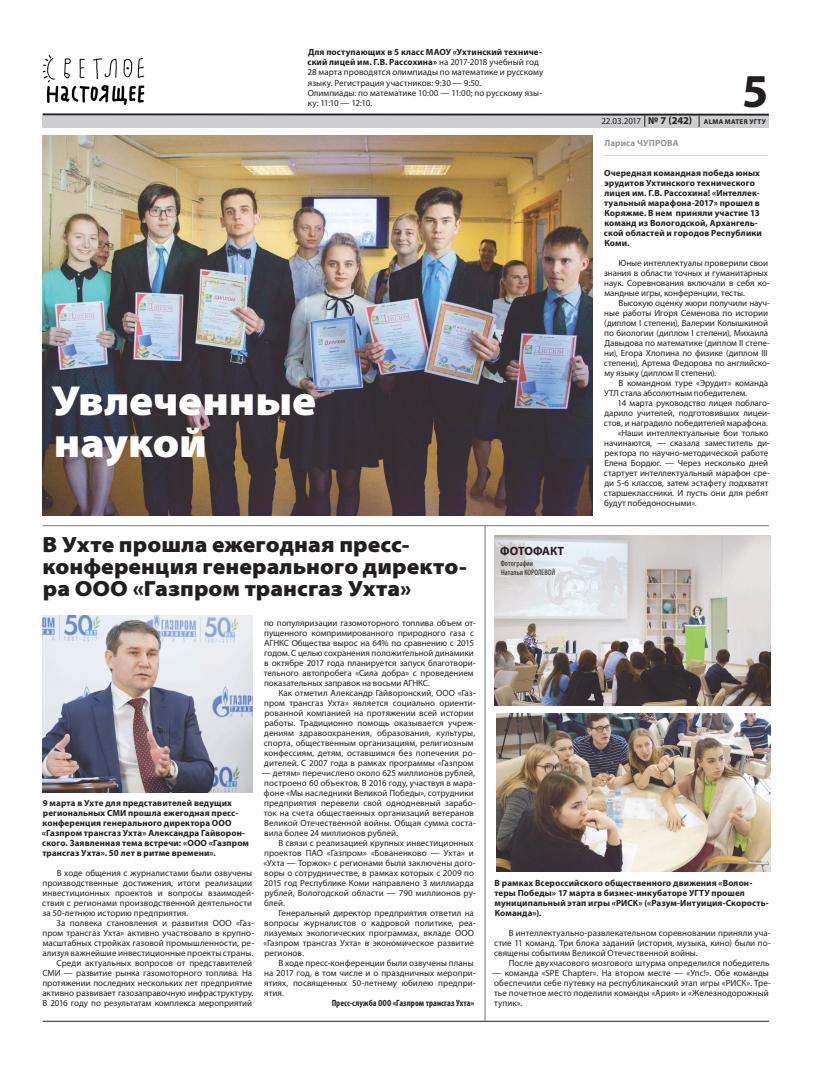
<style>
.page{position:relative;width:820px;height:1078px;background:#fff}
.page>*{position:absolute;margin:0;border:0;box-sizing:border-box;transform-origin:0 0}
.t1{font:700 47.4px "Myriad Pro";color:#231f20}
.t2{font:900 semi-expanded 42px/42px "Myriad Pro";letter-spacing:-.005em;color:#fff}
.t3{font:900 semi-expanded 22px/22px "Myriad Pro";letter-spacing:.005em;color:#231f20}
.t4{font:700 12px "Myriad Pro";color:#231f20}
.t5{font:9px/10px "Myriad Pro";color:#231f20}
.t6{font:700 9px/10px "Myriad Pro";letter-spacing:.01em;color:#231f20}
.t7{font:700 condensed 9px "Myriad Pro";letter-spacing:.01em;color:#231f20}
.t8{font:700 9px "Myriad Pro";letter-spacing:.015em;color:#939598}
.t9{font:condensed 8px/9.6px "Myriad Pro";letter-spacing:.01em;color:#231f20}
.t10{font:700 7px "Myriad Pro";letter-spacing:.04em;color:#231f20}
.s1{font-weight:700}
.s2{font-weight:400;font-size:9px}
.s3{font-size:10.5px}
</style>
<div class="page">
<hr style="left:43px;top:113px;width:725px;height:3px;background:#231f20">
<div style="left:43px;top:116px;width:725px;height:11px;background:#cdced0"></div>
<svg style="left:644px;top:115px;width:1px;height:12px"></svg>
<hr style="left:43px;top:1020px;width:725px;height:1px;background:#231f20">
<img style="left:43px;top:55px;width:102px;height:50px">
<hr style="left:43px;top:525px;width:725px;height:1px;background:#7a7d7d">
<img style="left:43px;top:615px;width:209px;height:177px">
<hr style="left:484px;top:525px;width:1px;height:495px;background:#7a7d7d">
<img style="left:43px;top:135px;width:549px;height:380px">
<img style="left:496px;top:713px;width:274px;height:158px">
<img style="left:494px;top:535px;width:276px;height:170px">
<hr style="left:604px;top:155px;width:163px;height:1px;background:#d3d5d1">
<p class="t5" style="left:307px;top:47px;width:237px"><span class="s1">Для поступающих в 5 класс МАОУ «Ухтинский техниче&shy;ский лицей им. Г.В. Рассохина»</span> на 2017-2018 учебный год 28 марта проводятся олимпиады по математике и русскому языку. Регистрация участников: 9:30 — 9:50.<br>Олимпиады: по математике 10:00 — 11:00; по русскому язы&shy;ку: 11:10 — 12:10.</p>
<h2 class="t2" style="left:51px;top:380px;width:266px">Увлеченные наукой</h2>
<h3 class="t3" style="left:42px;top:534px;width:426px">В Ухте прошла ежегодная пресс&shy;конференция генерального директо&shy;ра ООО «Газпром трансгаз Ухта»</h3>
<h3 class="t4" style="left:500px;top:543px;width:65px">ФОТОФАКТ</h3>
<p class="t9" style="left:500px;top:558px;width:56px">Фотографии<br>Натальи КОРОЛЕВОЙ</p>
<h1 class="t1" style="left:741px;top:60px;width:28px">5</h1>
<p class="t10" style="left:601px;top:117px;width:166px"><span class="s2">22.03.2017</span> <span class="s3">№ 7 (242)</span> ALMA MATER УГТУ</p>
<p class="t8" style="left:604px;top:137px;width:76px">Лариса ЧУПРОВА</p>
<p class="t6" style="left:603px;top:167px;width:159px">Очередная командная победа юных эрудитов Ухтинского технического лицея им. Г.В. Рассохина! «Интеллек&shy;туальный марафона-2017» прошел в<br>Коряжме. В нем приняли участие 13 команд из Вологодской, Архангель&shy;ской областей и городов Республики<br>Коми.</p>
<p class="t5" style="left:604px;top:257px;width:167px;text-indent:14px">Юные интеллектуалы проверили свои знания в области точных и гуманитарных наук. Соревнования включали в себя ко&shy;мандные игры, конференции, тесты.</p>
<p class="t5" style="left:603px;top:297px;width:167px;text-indent:15px">Высокую оценку жюри получили науч&shy;ные работы Игоря Семенова по истории (диплом I степени), Валерии Колышкиной по биологии (диплом I степени), Михаила Давыдова по математике (диплом II степе&shy;ни), Егора Хлопина по физике (диплом III степени), Артема Федорова по английско&shy;му языку (диплом II степени).</p>
<p class="t5" style="left:604px;top:377px;width:165px;text-indent:14px">В командном туре «Эрудит» команда<br>УТЛ стала абсолютным победителем.</p>
<p class="t5" style="left:617px;top:397px;width:154px">14 марта руководство лицея поблаго-</p>
<p class="t5" style="left:604px;top:407px;width:167px">дарило учителей, подготовивших лицеи-</p>
<p class="t5" style="left:603px;top:417px;width:165px">стов, и наградило победителей марафона.</p>
<p class="t5" style="left:617px;top:427px;width:152px">«Наши интеллектуальные бои только</p>
<p class="t5" style="left:604px;top:437px;width:167px">начинаются, — сказала заместитель ди-</p>
<p class="t5" style="left:604px;top:447px;width:165px">ректора по научно-методической работе</p>
<p class="t5" style="left:604px;top:457px;width:165px">Елена Бордюг. — Через несколько дней</p>
<p class="t5" style="left:603px;top:467px;width:167px">стартует интеллектуальный марафон сре-</p>
<p class="t5" style="left:604px;top:477px;width:165px">ди 5-6 классов, затем эстафету подхватят</p>
<p class="t5" style="left:603px;top:487px;width:166px">старшеклассники. И пусть они для ребят</p>
<p class="t5" style="left:604px;top:497px;width:94px">будут победоносными».</p>
<p class="t6" style="left:42px;top:797px;width:209px">9 марта в Ухте для представителей ведущих региональных СМИ прошла ежегодная пресс&shy;конференция генерального директора ООО «Газпром трансгаз Ухта» Александра Гайворон&shy;ского. Заявленная тема встречи: «ООО «Газпром трансгаз Ухта». 50 лет в ритме времени».</p>
<p class="t5" style="left:42px;top:867px;width:213px;text-indent:15px">В ходе общения с журналистами были озвучены производственные достижения, итоги реализации инвестиционных проектов и вопросы взаимодей&shy;ствия с регионами производственной деятельности за 50-летнюю историю предприятия.</p>
<p class="t5" style="left:42px;top:917px;width:213px;text-align:right">За полвека становления и развития ООО «Газ&shy;пром трансгаз Ухта» активно участвовало в крупно&shy;масштабных стройках газовой промышленности, ре&shy;ализуя важнейшие инвестиционные проекты страны.<br>Среди актуальных вопросов от представителей СМИ — развитие рынка газомоторного топлива. На протяжении последних нескольких лет предприятие активно развивает газозаправочную инфраструктуру.<br>В 2016 году по результатам комплекса мероприятий</p>
<p class="t5" style="left:264px;top:617px;width:213px">по популяризации газомоторного топлива объем от&shy;пущенного компримированного природного газа с АГНКС Общества вырос на 64% по сравнению с 2015 годом. С целью сохранения положительной динамики в октябре 2017 года планируется запуск благотвори&shy;тельного автопробега «Сила добра» с проведением показательных заправок на восьми АГНКС.</p>
<p class="t5" style="left:264px;top:687px;width:213px;text-indent:15px">Как отметил Александр Гайворонский, ООО «Газ&shy;пром трансгаз Ухта» является социально ориенти&shy;рованной компанией на протяжении всей истории работы. Традиционно помощь оказывается учреж&shy;дениям здравоохранения, образования, культуры, спорта, общественным организациям, религиозным конфессиям, детям, оставшимся без попечения ро&shy;дителей. С 2007 года в рамках программы «Газпром</p>
<p class="t5" style="left:262px;top:767px;width:215px">— детям» перечислено около 625 миллионов рублей, построено 60 объектов. В 2016 году, участвуя в мара&shy;фоне «Мы наследники Великой Победы», сотрудники предприятия перевели свой однодневный зарабо&shy;ток на счета общественных организаций ветеранов Великой Отечественной войны. Общая сумма соста&shy;вила более 24 миллионов рублей.</p>
<p class="t5" style="left:263px;top:837px;width:214px;text-indent:15px">В связи с реализацией крупных инвестиционных проектов ПАО «Газпром» «Бованенково — Ухта» и «Ухта — Торжок» с регионами были заключены дого&shy;воры о сотрудничестве, в рамках которых с 2009 по 2015 год Республике Коми направлено 3 миллиарда рублей, Вологодской области — 790 миллионов ру&shy;блей.</p>
<p class="t5" style="left:263px;top:907px;width:214px;text-indent:15px">Генеральный директор предприятия ответил на вопросы журналистов о кадровой политике, реа&shy;лизуемых экологических программах, вкладе ООО «Газпром трансгаз Ухта» в экономическое развитие регионов.</p>
<p class="t5" style="left:264px;top:957px;width:213px;text-indent:14px">В ходе пресс-конференции были озвучены планы на 2017 год, в том числе и о праздничных меропри&shy;ятиях, посвященных 50-летнему юбилею предпри&shy;ятия.</p>
<p class="t7" style="left:331px;top:997px;width:144px">Пресс-служба ООО «Газпром трансгаз Ухта»</p>
<p class="t6" style="left:494px;top:877px;width:276px">В рамках Всероссийского общественного движения «Волон&shy;теры Победы» 17 марта в бизнес-инкубаторе УГТУ прошел муниципальный этап игры «РИСК» («Разум-Интуиция-Скорость-Команда»).</p>
<p class="t5" style="left:494px;top:927px;width:278px;text-align:justify;text-indent:15px">В интеллектуально-развлекательном соревновании приняли уча&shy;стие 11 команд. Три блока заданий (история, музыка, кино) были по&shy;священы событиям Великой Отечественной войны.</p>
<p class="t5" style="left:508px;top:957px;width:262px">После двухчасового мозгового штурма определился победитель</p>
<p class="t5" style="left:492px;top:967px;width:280px">— команда «SPE Chapter». На втором месте — «Упс!». Обе команды обеспечили себе путевку на республиканский этап игры «РИСК». Тре&shy;тье почетное место поделили команды «Ария» и «Железнодорожный тупик».</p>
</div>
